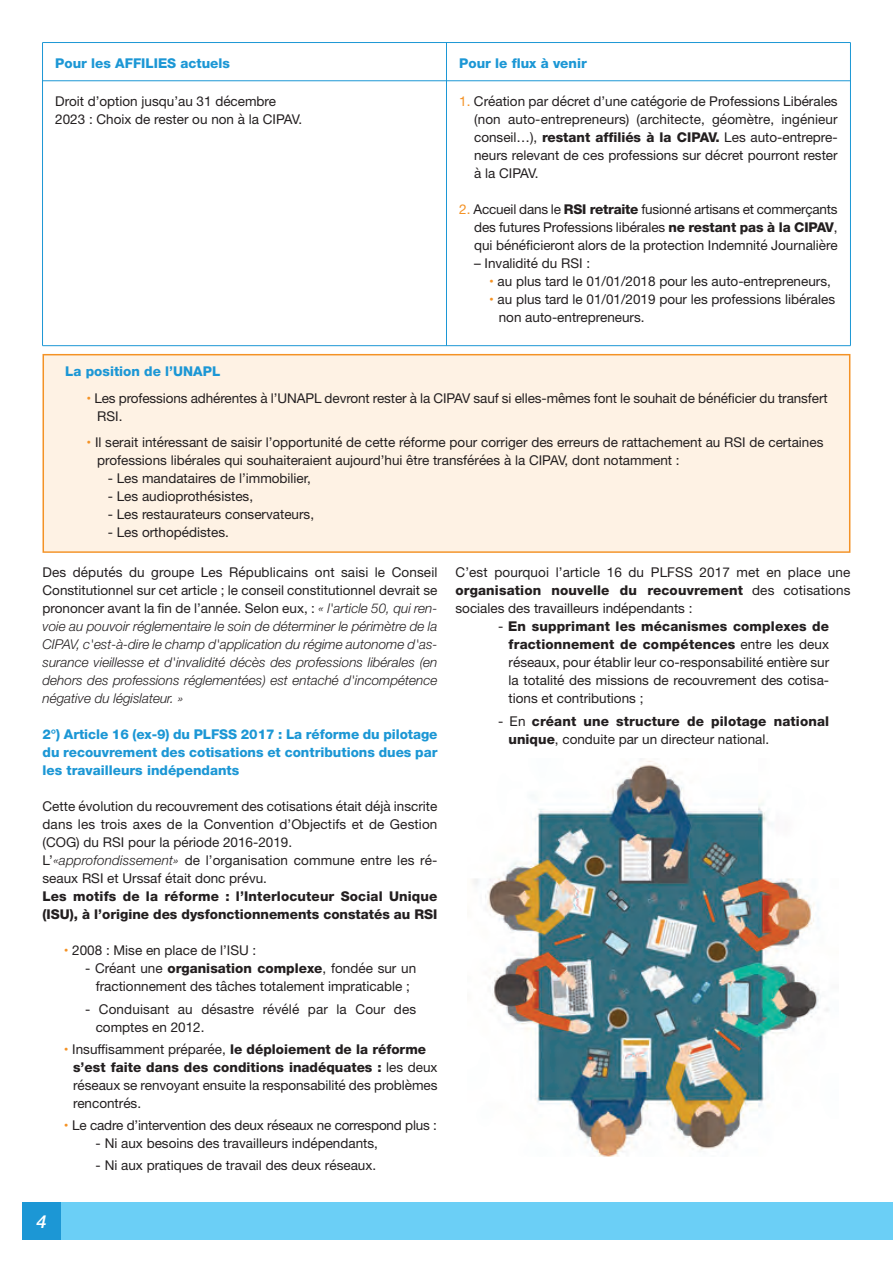
<style>
.page{position:relative;width:893px;height:1263px;background:#fff}
.page>*{position:absolute;margin:0;border:0;box-sizing:border-box;transform-origin:0 0}
.t1{font:italic 500 18px "Helvetica Neue";color:#fff}
.t2{font:13.5px/18px "Helvetica Neue";color:#231f20}
.t3{font:italic 300 13.5px/18px "Helvetica Neue";color:#231f20;text-align:justify}
.t4{font:800 13.5px/18px "Helvetica Neue";color:#1c97d5;text-align:justify}
.t5{font:800 13.5px/18px "Helvetica Neue";letter-spacing:.01em;color:#231f20}
.s1{color:#f49225}
.s2{font-weight:800}
.s3{font-weight:400;font-style:normal}
.s4{font-weight:300;font-style:italic}
.s5{font-weight:400}
</style>
<div class="page">
<div style="left:43px;top:1202px;width:850px;height:38px;background:#6bcff6"></div>
<div style="left:22px;top:1202px;width:39px;height:38px;background:#1c97d5"></div>
<img style="left:473px;top:761px;width:356px;height:396px">
<hr style="left:42px;top:43px;width:1px;height:303px;background:#1c97d5">
<hr style="left:446px;top:43px;width:1px;height:303px;background:#1c97d5">
<hr style="left:850px;top:43px;width:1px;height:303px;background:#1c97d5">
<hr style="left:43px;top:42px;width:807px;height:1px;background:#1c97d5">
<hr style="left:43px;top:81px;width:807px;height:1px;background:#1c97d5">
<hr style="left:43px;top:345px;width:807px;height:1px;background:#1c97d5">
<div style="left:44px;top:355px;width:805px;height:196px;background:#fef2e4"></div>
<div style="left:43px;top:354px;width:807px;height:199px;border:2px solid #f49225"></div>
<p class="t4" style="left:55px;top:55px;width:176px">Pour les AFFILIES actuels</p>
<p class="t4" style="left:459px;top:55px;width:129px">Pour le flux à venir</p>
<p class="t2" style="left:55px;top:94px;width:248px">Droit d’option jusqu’au 31 décembre<br>2023 : Choix de rester ou non à la CIPAV.</p>
<p class="t2" style="left:474px;top:94px;width:365px;text-align:justify;text-indent:-15px"><span class="s1">1.</span> Création par décret d’une catégorie de Professions Libérales (non auto-entrepreneurs) (architecte, géomètre, ingénieur conseil…), <span class="s2">restant affiliés à la CIPAV.</span> Les auto-entrepre&shy;neurs relevant de ces professions sur décret pourront rester à la CIPAV.</p>
<p class="t2" style="left:474px;top:202px;width:365px;text-align:justify;text-indent:-15px"><span class="s1">2.</span> Accueil dans le <span class="s2">RSI retraite</span> fusionné artisans et commerçants des futures Professions libérales <span class="s2">ne restant pas à la CIPAV</span>, qui bénéficieront alors de la protection Indemnité Journalière</p>
<p class="t2" style="left:474px;top:256px;width:118px">– Invalidité du RSI :</p>
<p class="t2" style="left:489px;top:274px;width:343px"><span class="s1">•</span> au plus tard le 01/01/2018 pour les auto-entrepreneurs,</p>
<p class="t2" style="left:499px;top:292px;width:338px;text-indent:-10px"><span class="s1">•</span> au plus tard le 01/01/2019 pour les professions libérales non auto-entrepreneurs.</p>
<p class="t4" style="left:65px;top:364px;width:157px">La position de l’UNAPL</p>
<p class="t2" style="left:97px;top:390px;width:732px;text-indent:-11px"><span class="s1">•</span> Les professions adhérentes à l’UNAPL devront rester à la CIPAV sauf si elles-mêmes font le souhait de bénéficier du transfert<br>RSI.</p>
<p class="t2" style="left:97px;top:435px;width:728px;text-indent:-11px"><span class="s1">•</span> Il serait intéressant de saisir l’opportunité de cette réforme pour corriger des erreurs de rattachement au RSI de certaines professions libérales qui souhaiteraient aujourd’hui être transférées à la CIPAV, dont notamment :</p>
<p class="t2" style="left:108px;top:471px;width:205px">- Les mandataires de l’immobilier,</p>
<p class="t2" style="left:108px;top:489px;width:147px">- Les audioprothésistes,</p>
<p class="t2" style="left:108px;top:507px;width:208px">- Les restaurateurs conservateurs,</p>
<p class="t2" style="left:108px;top:525px;width:123px">- Les orthopédistes.</p>
<p class="t3" style="left:43px;top:565px;width:396px"><span class="s3">Des députés du groupe Les Républicains ont saisi le Conseil Constitutionnel sur cet article ; le conseil constitutionnel devrait se prononcer avant la fin de l’année. Selon eux, :</span> « l'article 50, qui ren&shy;voie au pouvoir réglementaire le soin de déterminer le périmètre de la CIPAV, c'est-à-dire le champ d'application du régime autonome d'as&shy;surance vieillesse et d'invalidité décès des professions libérales (en dehors des professions réglementées) est entaché d'incompétence négative du législateur. »</p>
<p class="t4" style="left:43px;top:727px;width:396px">2°) Article 16 (ex-9) du PLFSS 2017 : La réforme du pilotage du recouvrement des cotisations et contributions dues par les travailleurs indépendants</p>
<p class="t2" style="left:43px;top:799px;width:396px">Cette évolution du recouvrement des cotisations était déjà inscrite dans les trois axes de la Convention d’Objectifs et de Gestion (COG) du RSI pour la période 2016-2019.<br>L’<span class="s4">«approfondissement»</span> de l’organisation commune entre les ré&shy;seaux RSI et Urssaf était donc prévu.</p>
<p class="t5" style="left:43px;top:889px;width:396px">Les motifs de la réforme : l’Interlocuteur Social Unique (ISU), à l’origine des dysfonctionnements constatés au RSI</p>
<p class="t2" style="left:64px;top:943px;width:194px"><span class="s1">•</span> 2008 : Mise en place de l’ISU :</p>
<p class="t2" style="left:85px;top:961px;width:333px;text-align:center">- Créant une <span class="s2">organisation complexe</span>, fondée sur un fractionnement des tâches totalement impraticable ;</p>
<p class="t2" style="left:96px;top:1001px;width:322px;text-indent:-11px">- Conduisant au désastre révélé par la Cour des comptes en 2012.</p>
<p class="t2" style="left:73px;top:1041px;width:366px;text-indent:-9px"><span class="s1">•</span> Insuffisamment préparée, <span class="s2">le déploiement de la réforme s’est faite dans des conditions inadéquates :</span> les deux réseaux se renvoyant ensuite la responsabilité des problèmes rencontrés.</p>
<p class="t2" style="left:64px;top:1118px;width:375px"><span class="s1">•</span> Le cadre d’intervention des deux réseaux ne correspond plus :</p>
<p class="t2" style="left:96px;top:1136px;width:284px">- Ni aux besoins des travailleurs indépendants,</p>
<p class="t2" style="left:96px;top:1158px;width:282px">- Ni aux pratiques de travail des deux réseaux.</p>
<h1 class="t1" style="left:36px;top:1211px;width:12px">4</h1>
<p class="t2" style="left:455px;top:565px;width:396px;text-align:justify">C’est pourquoi l’article 16 du PLFSS 2017 met en place une <span class="s2">organisation nouvelle du recouvrement</span> des cotisations sociales des travailleurs indépendants :</p>
<p class="t2" style="left:509px;top:619px;width:322px;text-align:justify;text-indent:-11px">- <span class="s2">En supprimant les mécanismes complexes de fractionnement de compétences</span> entre les deux réseaux, pour établir leur co-responsabilité entière sur la totalité des missions de recouvrement des cotisa&shy;tions et contributions ;</p>
<p class="t5" style="left:509px;top:713px;width:322px;text-indent:-11px"><span class="s5">- En</span> créant une structure de pilotage national unique<span class="s5">, conduite par un directeur national.</span></p>
</div>
